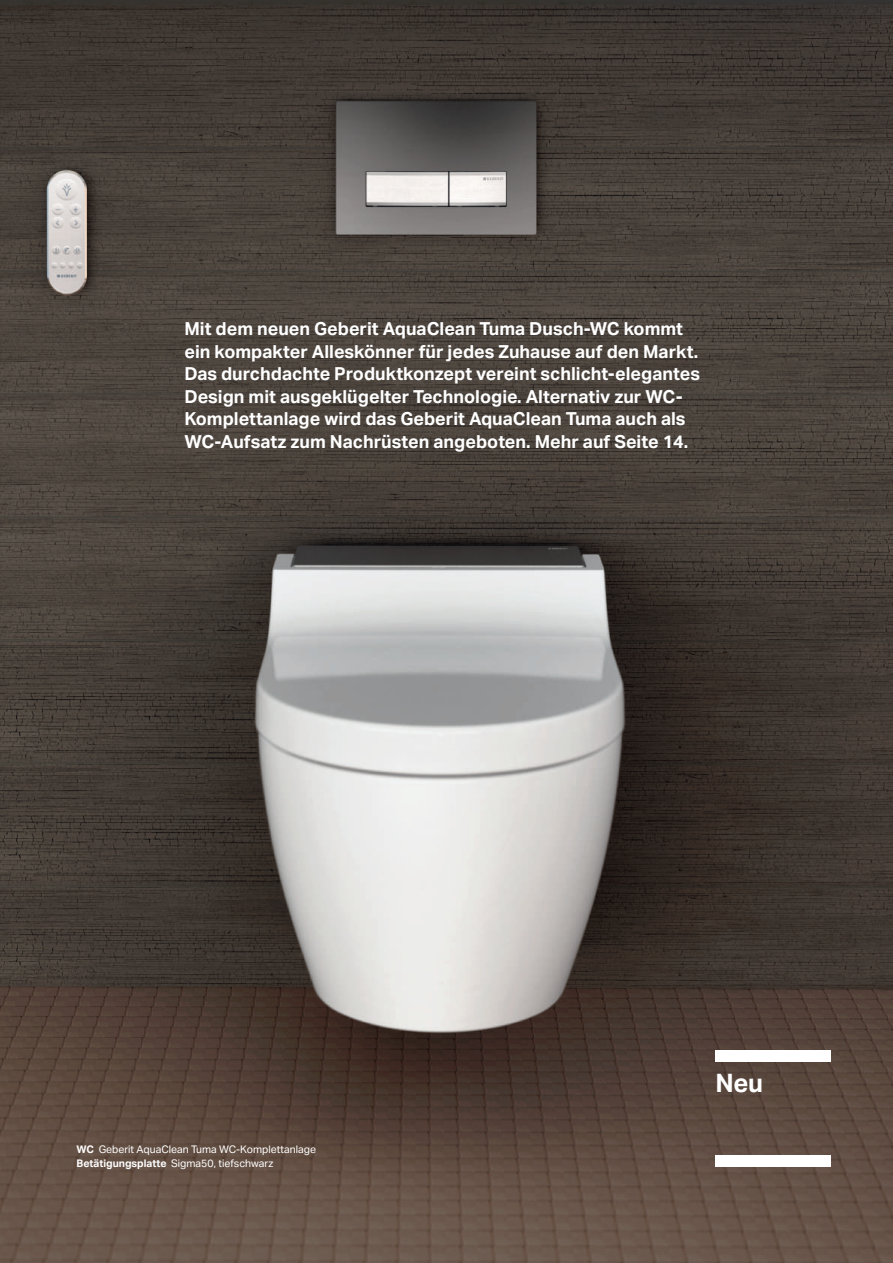
<style>
.page{position:relative;width:893px;height:1263px;background:#fff}
.page>*{position:absolute;margin:0;border:0;box-sizing:border-box;transform-origin:0 0}
.t1{font:700 25.5px "Aktiv Grotesk Geberit";color:#fff}
.t2{font:700 18px/22.5px "Aktiv Grotesk Geberit";color:#fff}
.t3{font:10.5px/13.5px "Aktiv Grotesk Geberit";color:#fff}
.s1{font-weight:700}
</style>
<div class="page">
<img style="left:0;top:0;width:893px;height:1263px">
<div style="left:715px;top:1050px;width:116px;height:12px;background:#fff"></div>
<div style="left:715px;top:1155px;width:116px;height:11px;background:#fff"></div>
<p class="t2" style="left:184px;top:317px;width:517px">Mit dem neuen Geberit AquaClean Tuma Dusch-WC kommt ein kompakter Alleskönner für jedes Zuhause auf den Markt.<br>Das durchdachte Produktkonzept vereint schlicht-elegantes Design mit ausgeklügelter Technologie. Alternativ zur WC-Komplettanlage wird das Geberit AquaClean Tuma auch als WC-Aufsatz zum Nachrüsten angeboten. Mehr auf Seite 14.</p>
<p class="t3" style="left:77px;top:1143px;width:241px"><span class="s1">WC</span> Geberit AquaClean Tuma WC-Komplettanlage<br><span class="s1">Betätigungsplatte</span> Sigma50, tiefschwarz</p>
<h1 class="t1" style="left:715px;top:1067px;width:49px">Neu</h1>
</div>
